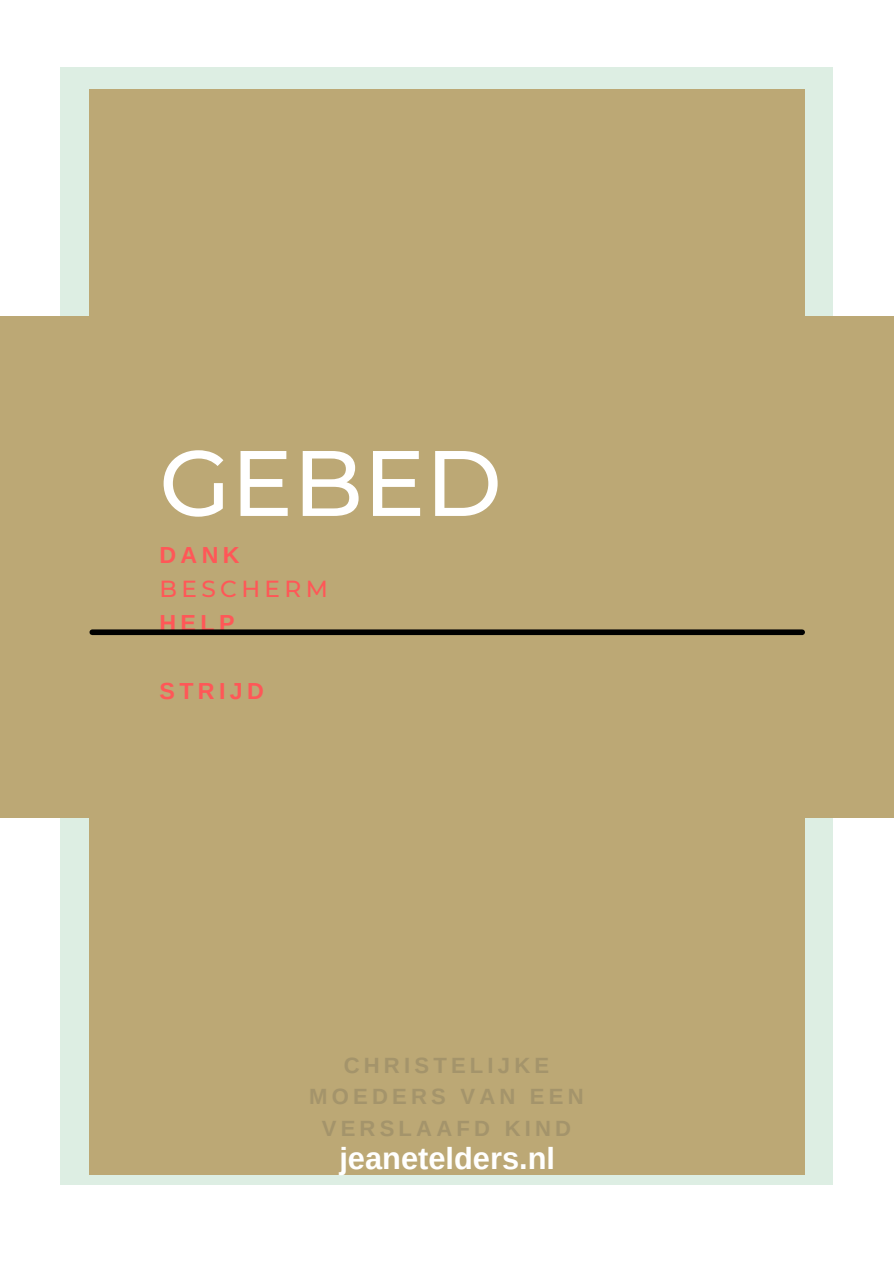
<style>
.page{position:relative;width:894px;height:1264px;background:#fff}
.page>*{position:absolute;margin:0;border:0;box-sizing:border-box;transform-origin:0 0}
.t1{font:500 92.7px "Montserrat";color:#fff}
.t2{font:700 30.75px "Arimo";color:#fffffe}
.t3{font:700 23.25px "Arimo";letter-spacing:.19em;color:#ff5757}
.t4{font:500 23.25px "Montserrat";letter-spacing:.19em;color:#ff5757}
.t5{font:700 22.05px/31.5px "Arimo";letter-spacing:.19em;color:#a4946b;text-align:center}
</style>
<div class="page">
<div style="left:61px;top:67px;width:771px;height:1117px;background:#ddeee3"></div>
<div style="left:0;top:316px;width:893px;height:501px;background:#bca875"></div>
<div style="left:89px;top:89px;width:715px;height:1086px;background:#bca875"></div>
<div style="left:92px;top:629px;width:710px;height:6px;background:#000"></div>
<p class="t1" style="left:159px;top:426px;width:344px">GEBED</p>
<p class="t3" style="left:159px;top:542px;width:82px">DANK</p>
<p class="t4" style="left:159px;top:574px;width:170px">BESCHERM</p>
<p class="t3" style="left:159px;top:610px;width:76px">HELP</p>
<p class="t3" style="left:159px;top:677px;width:106px">STRIJD</p>
<p class="t5" style="left:309px;top:1049px;width:276px">CHRISTELIJKE<br>MOEDERS VAN EEN<br>VERSLAAFD KIND</p>
<p class="t2" style="left:339px;top:1141px;width:217px">jeanetelders.nl</p>
</div>
